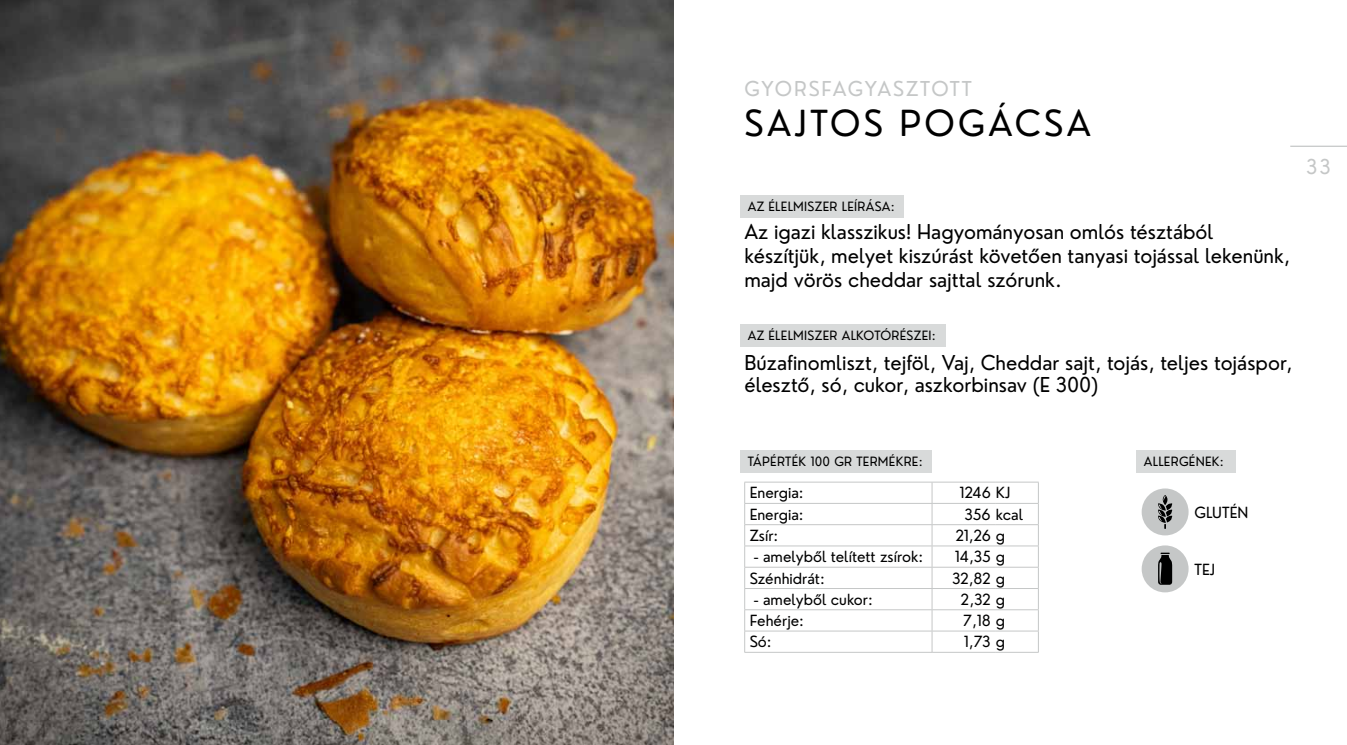
<style>
.page{position:relative;width:1347px;height:745px;background:#fff}
.page>*{position:absolute;margin:0;border:0;box-sizing:border-box;transform-origin:0 0}
.t1{font:35px "Nourd";letter-spacing:.095em;color:#000}
.t2{font:20px/24px "Nourd";color:#000}
.t3{font:20px "Nourd";letter-spacing:.095em;color:#c5c7c7}
.t4{font:15px "Nourd";color:#000}
.t5{font:12.5px "Nourd";letter-spacing:.025em;color:#000}
</style>
<div class="page">
<img style="left:0;top:0;width:673px;height:744px">
<hr style="left:1290px;top:145px;width:56px;height:2px;background:#c5c7c7">
<div style="left:740px;top:323px;width:206px;height:23px;background:#d8dada"></div>
<div style="left:1136px;top:450px;width:99px;height:22px;background:#d8dada"></div>
<div style="left:740px;top:450px;width:192px;height:22px;background:#d8dada"></div>
<div style="left:740px;top:195px;width:163px;height:22px;background:#d8dada"></div>
<hr style="left:744px;top:481px;width:188px;height:1px;background:#c5c7c7">
<hr style="left:932px;top:481px;width:63px;height:1px;background:#c5c7c7">
<hr style="left:995px;top:481px;width:43px;height:1px;background:#c5c7c7">
<hr style="left:744px;top:502px;width:188px;height:1px;background:#c5c7c7">
<hr style="left:932px;top:502px;width:63px;height:1px;background:#c5c7c7">
<hr style="left:995px;top:502px;width:43px;height:1px;background:#c5c7c7">
<hr style="left:744px;top:524px;width:188px;height:1px;background:#c5c7c7">
<hr style="left:932px;top:524px;width:63px;height:1px;background:#c5c7c7">
<hr style="left:995px;top:524px;width:43px;height:1px;background:#c5c7c7">
<hr style="left:744px;top:545px;width:188px;height:1px;background:#c5c7c7">
<hr style="left:932px;top:545px;width:63px;height:1px;background:#c5c7c7">
<hr style="left:995px;top:545px;width:43px;height:1px;background:#c5c7c7">
<hr style="left:744px;top:566px;width:188px;height:1px;background:#c5c7c7">
<hr style="left:932px;top:566px;width:63px;height:1px;background:#c5c7c7">
<hr style="left:995px;top:566px;width:43px;height:1px;background:#c5c7c7">
<hr style="left:744px;top:587px;width:188px;height:1px;background:#c5c7c7">
<hr style="left:932px;top:587px;width:63px;height:1px;background:#c5c7c7">
<hr style="left:995px;top:587px;width:43px;height:1px;background:#c5c7c7">
<hr style="left:744px;top:609px;width:188px;height:1px;background:#c5c7c7">
<hr style="left:932px;top:609px;width:63px;height:1px;background:#c5c7c7">
<hr style="left:995px;top:609px;width:43px;height:1px;background:#c5c7c7">
<hr style="left:744px;top:630px;width:188px;height:1px;background:#c5c7c7">
<svg style="left:744px;top:482px;width:1px;height:169px"></svg>
<hr style="left:932px;top:630px;width:63px;height:1px;background:#c5c7c7">
<svg style="left:931px;top:482px;width:1px;height:169px"></svg>
<hr style="left:995px;top:630px;width:43px;height:1px;background:#c5c7c7">
<svg style="left:1038px;top:482px;width:1px;height:169px"></svg>
<hr style="left:744px;top:651px;width:188px;height:1px;background:#c5c7c7">
<hr style="left:932px;top:651px;width:63px;height:1px;background:#c5c7c7">
<hr style="left:995px;top:651px;width:43px;height:1px;background:#c5c7c7">
<div style="left:1141px;top:488px;width:47px;height:47px;background:#c5c7c7;border-radius:50%"></div>
<svg style="left:1158px;top:495px;width:14px;height:33px"></svg>
<div style="left:1141px;top:545px;width:47px;height:47px;background:#c5c7c7;border-radius:50%"></div>
<svg style="left:1158px;top:552px;width:14px;height:32px"></svg>
<p class="t3" style="left:744px;top:77px;width:229px">gyorsfagyasztott</p>
<h1 class="t1" style="left:744px;top:102px;width:91px">SAJTOS</h1>
<h1 class="t1" style="left:899px;top:102px;width:55px">POGÁ</h1>
<h1 class="t1" style="left:1015px;top:102px;width:78px">CSA</h1>
<p class="t5" style="left:747px;top:199px;width:148px">Az élelmiszer leírása:</p>
<p class="t2" style="left:744px;top:220px;width:547px">Az igazi klasszikus! Hagyományosan omlós tésztából készítjük, melyet kiszúrást követően tanyasi tojással lekenünk, majd vörös cheddar sajttal szórunk.</p>
<p class="t5" style="left:747px;top:327px;width:190px">Az élelmiszer alkotórészei:</p>
<p class="t2" style="left:744px;top:351px;width:549px;line-height:22.5px">Búzafinomliszt, tejföl, Vaj, Cheddar sajt, tojás, teljes tojáspor, élesztő, só, cukor, aszkorbinsav (E 300)</p>
<p class="t3" style="left:1306px;top:155px;width:26px">33</p>
<p class="t5" style="left:747px;top:454px;width:176px">Tápérték 100 gr termékre:</p>
<p class="t5" style="left:1143px;top:454px;width:81px">Allergén EK:</p>
<p class="t4" style="left:749px;top:483px;width:56px">Energia:</p>
<p class="t4" style="left:959px;top:483px;width:52px">1246 KJ</p>
<p class="t4" style="left:749px;top:505px;width:56px">Energia:</p>
<p class="t4" style="left:964px;top:505px;width:60px">356 kcal</p>
<p class="t4" style="left:749px;top:526px;width:30px">Zsír:</p>
<p class="t4" style="left:955px;top:526px;width:51px">21,26 g</p>
<p class="t4" style="left:754px;top:547px;width:171px">- amelyből telített zsírok:</p>
<p class="t4" style="left:955px;top:547px;width:52px">14,35 g</p>
<p class="t4" style="left:749px;top:569px;width:77px">Szénhidrát:</p>
<p class="t4" style="left:952px;top:569px;width:55px">32,82 g</p>
<p class="t4" style="left:754px;top:590px;width:120px">- amelyből cukor:</p>
<p class="t4" style="left:960px;top:590px;width:46px">2,32 g</p>
<p class="t4" style="left:749px;top:611px;width:56px">Fehérje:</p>
<p class="t4" style="left:963px;top:611px;width:44px">7,18 g</p>
<p class="t4" style="left:749px;top:632px;width:24px">Só:</p>
<p class="t4" style="left:964px;top:632px;width:43px">1,73 g</p>
<p class="t4" style="left:1194px;top:503px;width:52px">Glutén</p>
<p class="t4" style="left:1194px;top:560px;width:8px">Tej</p>
</div>
